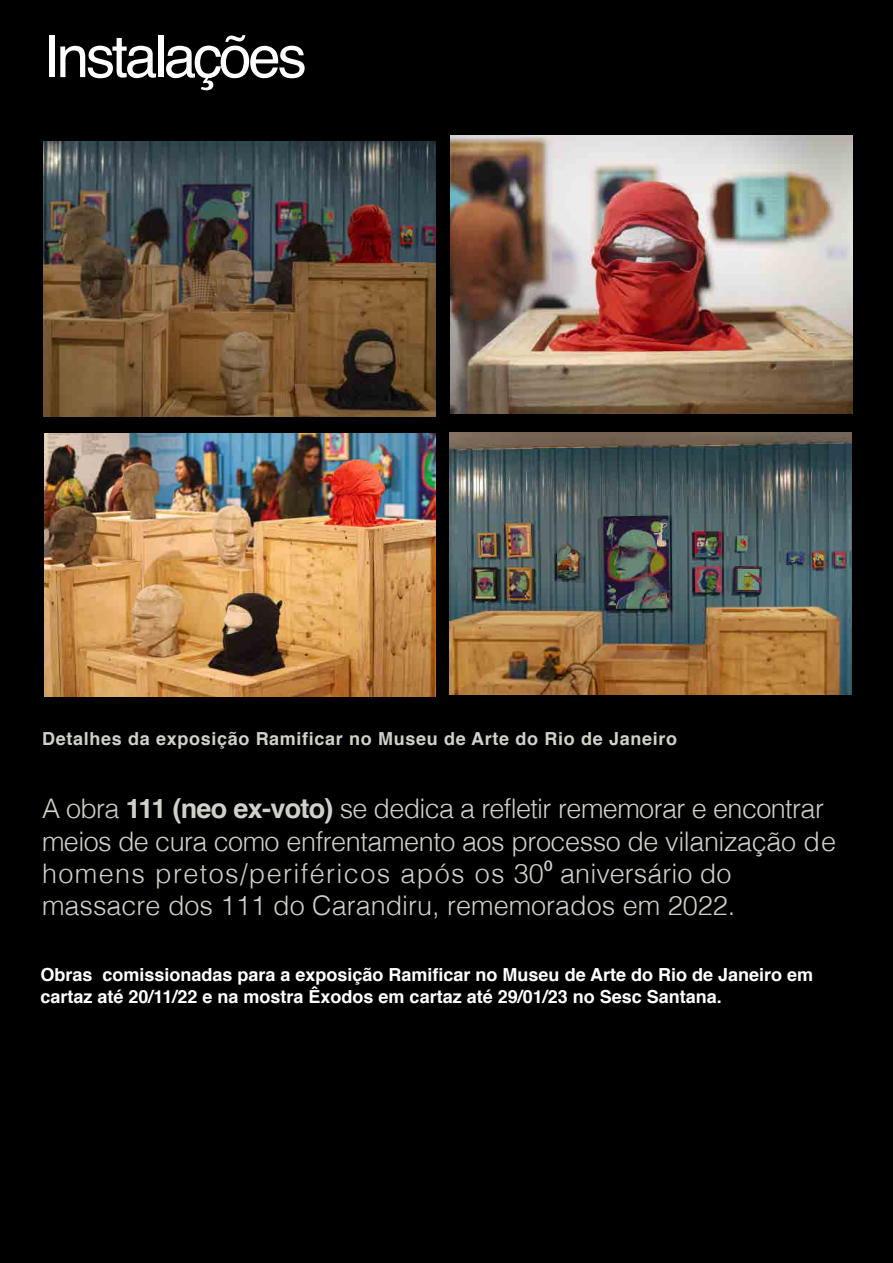
<style>
.page{position:relative;width:893px;height:1263px;background:#000}
.page>*{position:absolute;margin:0;border:0;box-sizing:border-box;transform-origin:0 0}
.t1{font:58.5px "Helvetica";letter-spacing:-.055em;color:#fff}
.t2{font:300 27px/32.4px "Helvetica";letter-spacing:-.015em;color:#cfd2c9}
.t3{font:700 18px/21.6px "Helvetica";color:#fff}
.t4{font:700 18px "Helvetica";letter-spacing:.035em;color:#cfd2c9}
.s1{font-weight:700}
.s2{font-family:"Myriad Pro";font-weight:400}
</style>
<div class="page">
<img style="left:44px;top:433px;width:392px;height:264px">
<img style="left:450px;top:136px;width:403px;height:277px">
<img style="left:449px;top:433px;width:403px;height:261px">
<img style="left:43px;top:141px;width:393px;height:275px">
<h1 class="t1" style="left:44px;top:11px;width:265px">Instalações</h1>
<p class="t4" style="left:42px;top:724px;width:636px">Detalhes da exposição Ramificar no Museu de Arte do Rio de Janeiro</p>
<p class="t2" style="left:42px;top:790px;width:796px">A obra <span class="s1">111 (neo ex-voto)</span> se dedica a refletir rememorar e encontrar meios de cura como enfrentamento aos processo de vilanização de homens pretos/periféricos após os 30<span class="s2">0</span> aniversário do massacre dos 111 do Carandiru, rememorados em 2022.</p>
<p class="t3" style="left:40px;top:964px;width:774px">Obras comissionadas para a exposição Ramificar no Museu de Arte do Rio de Janeiro em cartaz até 20/11/22 e na mostra Êxodos em cartaz até 29/01/23 no Sesc Santana.</p>
</div>
